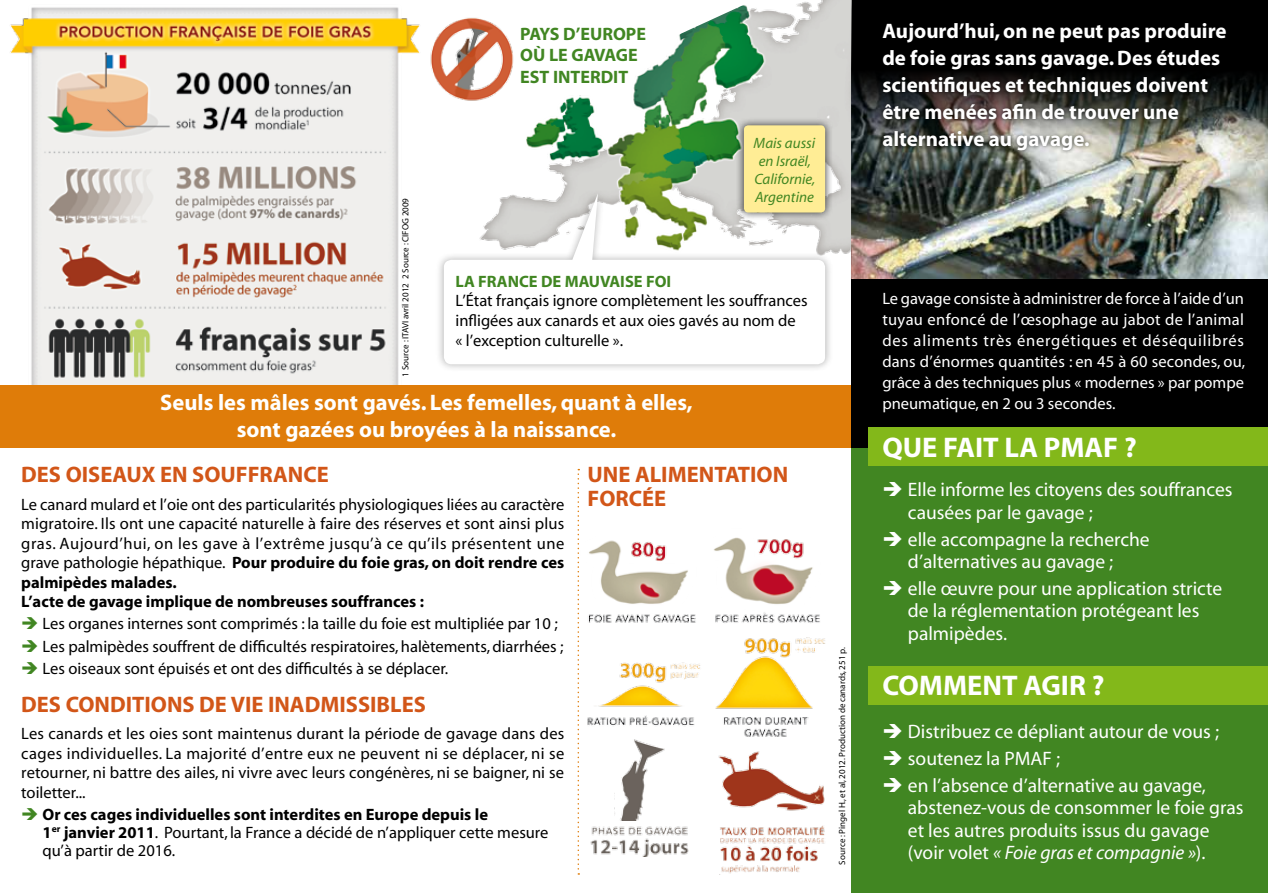
<style>
.page{position:relative;width:1268px;height:893px;background:#fff}
.page>*{position:absolute;margin:0;border:0;box-sizing:border-box;transform-origin:0 0}
.t1{font:700 28.5px "Myriad";color:#fff}
.t2{font:700 22.5px/27px "Myriad";color:#fff;text-align:center}
.t3{font:700 22.5px/24px "Myriad";color:#d25618}
.t4{font:700 21px/27px "Myriad";color:#fff}
.t5{font:19.5px/22.5px "Myriad";color:#fff}
.t6{font:700 18px/21.6px "Myriad";color:#418622}
.t7{font:16.5px/19.5px "Myriad";color:#000}
.t8{font:16.5px/21px "Myriad";color:#fff;text-align:justify}
.t9{font:700 16.5px "Myriad";color:#418622}
.t10{font:italic 15px/18px "Myriad";color:#418622}
.t11{font:9px "Myriad";color:#000}
.s1{font-weight:700}
.s2{font-style:italic}
</style>
<div class="page">
<img style="left:10px;top:7px;width:389px;height:378px">
<div style="left:0;top:385px;width:851px;height:62px;background:#df7c09"></div>
<div style="left:851px;top:138px;width:416px;height:755px;background:#418622"></div>
<div style="left:868px;top:666px;width:399px;height:38px;background:#83b81a"></div>
<div style="left:851px;top:0;width:416px;height:447px;background:#000"></div>
<img style="left:394px;top:0;width:457px;height:295px">
<img style="left:420px;top:8px;width:96px;height:106px">
<img style="left:851px;top:66px;width:416px;height:213px">
<img style="left:589px;top:540px;width:107px;height:83px">
<img style="left:714px;top:537px;width:106px;height:86px">
<img style="left:587px;top:662px;width:113px;height:64px">
<img style="left:715px;top:637px;width:110px;height:100px">
<img style="left:590px;top:826px;width:99px;height:31px">
<img style="left:719px;top:826px;width:106px;height:49px">
<div style="left:868px;top:427px;width:399px;height:39px;background:#83b81a"></div>
<img style="left:614px;top:739px;width:50px;height:81px">
<img style="left:718px;top:751px;width:107px;height:60px">
<div style="left:435px;top:187px;width:398px;height:185px;background:#000;opacity:.31"></div>
<svg style="left:444px;top:193px;width:381px;height:171px"></svg>
<div style="left:735px;top:117px;width:98px;height:104px;background:#000;opacity:.75"></div>
<div style="left:743px;top:125px;width:82px;height:87px;background:#ffed95;border-radius:4px"></div>
<div style="left:878px;top:19px;width:352px;height:136px;background:#000;opacity:.75"></div>
<svg style="left:577px;top:469px;width:2px;height:406px"></svg>
<p class="t6" style="left:520px;top:24px;width:127px">PAYS D’EUROPE<br>OÙ LE GAVAGE<br>EST INTERDIT</p>
<p class="t4" style="left:882px;top:18px;width:346px">Aujourd’hui, on ne peut pas produire de foie gras sans gavage. Des études scientifiques et techniques doivent être menées afin de trouver une alternative au gavage.</p>
<p class="t10" style="left:753px;top:134px;width:63px">Mais aussi en Israël,<br>Californie,<br>Argentine</p>
<p class="t11" style="left:401px;top:377px;width:180px;rotate:-90deg">1 Source : ITAVI avril 2012 2 Source : CIFOG 2009</p>
<p class="t9" style="left:455px;top:273px;width:217px">LA FRANCE DE MAUVAISE FOI</p>
<p class="t7" style="left:455px;top:292px;width:353px">L’État français ignore complètement les souffrances infligées aux canards et aux oies gavés au nom de<br>« l’exception culturelle ».</p>
<p class="t8" style="left:882px;top:289px;width:364px">Le gavage consiste à administrer de force à l’aide d’un tuyau enfoncé de l’œsophage au jabot de l’animal des aliments très énergétiques et déséquilibrés dans d’énormes quantités : en 45 à 60 secondes, ou, grâce à des techniques plus « modernes » par pompe pneumatique, en 2 ou 3 secondes.</p>
<h2 class="t2" style="left:160px;top:390px;width:534px">Seuls les mâles sont gavés. Les femelles, quant à elles, sont gazées ou broyées à la naissance.</h2>
<h1 class="t1" style="left:882px;top:432px;width:256px">QUE FAIT LA PMAF ?</h1>
<h2 class="t3" style="left:21px;top:464px;width:309px">DES OISEAUX EN SOUFFRANCE</h2>
<p class="t7" style="left:21px;top:495px;width:544px">Le canard mulard et l’oie ont des particularités physiologiques liées au caractère migratoire. Ils ont une capacité naturelle à faire des réserves et sont ainsi plus gras. Aujourd’hui, on les gave à l’extrême jusqu’à ce qu’ils présentent une grave pathologie hépathique. <span class="s1">Pour produire du foie gras, on doit rendre ces palmipèdes malades.<br>L’acte de gavage implique de nombreuses souffrances :</span></p>
<p class="t7" style="left:43px;top:613px;width:522px;line-height:22.2px">Les organes internes sont comprimés : la taille du foie est multipliée par 10 ;<br>Les palmipèdes souffrent de difficultés respiratoires, halètements, diarrhées ;<br>Les oiseaux sont épuisés et ont des difficultés à se déplacer.</p>
<h2 class="t3" style="left:21px;top:693px;width:406px">DES CONDITIONS DE VIE INADMISSIBLES</h2>
<p class="t7" style="left:21px;top:724px;width:544px;text-align:justify">Les canards et les oies sont maintenus durant la période de gavage dans des cages individuelles. La majorité d’entre eux ne peuvent ni se déplacer, ni se retourner, ni battre des ailes, ni vivre avec leurs congénères, ni se baigner, ni se toiletter...</p>
<p class="t7" style="left:43px;top:806px;width:507px;line-height:18px"><span class="s1">Or ces cages individuelles sont interdites en Europe depuis le<br>1</span><sup>er</sup> <span class="s1">janvier 2011</span>. Pourtant, la France a décidé de n’appliquer cette mesure qu’à partir de 2016.</p>
<h2 class="t3" style="left:587px;top:464px;width:202px">UNE ALIMENTATION<br>FORCÉE</h2>
<p class="t11" style="left:837px;top:865px;width:219px;rotate:-90deg">Source : Pingel H., et al, 2012. Production de canards, 251 p.</p>
<p class="t5" style="left:907px;top:479px;width:326px">Elle informe les citoyens des souffrances causées par le gavage ;</p>
<p class="t5" style="left:907px;top:529px;width:243px">elle accompagne la recherche d’alternatives au gavage ;</p>
<p class="t5" style="left:907px;top:578px;width:316px">elle œuvre pour une application stricte de la réglementation protégeant les palmipèdes.</p>
<h1 class="t1" style="left:882px;top:671px;width:223px">COMMENT AGIR ?</h1>
<p class="t5" style="left:907px;top:719px;width:312px;line-height:26.7px">Distribuez ce dépliant autour de vous ; soutenez la PMAF ;<br>en l’absence d’alternative au gavage,</p>
<p class="t5" style="left:907px;top:797px;width:337px">abstenez-vous de consommer le foie gras et les autres produits issus du gavage (voir volet <span class="s2">« Foie gras et compagnie »</span>).</p>
</div>
